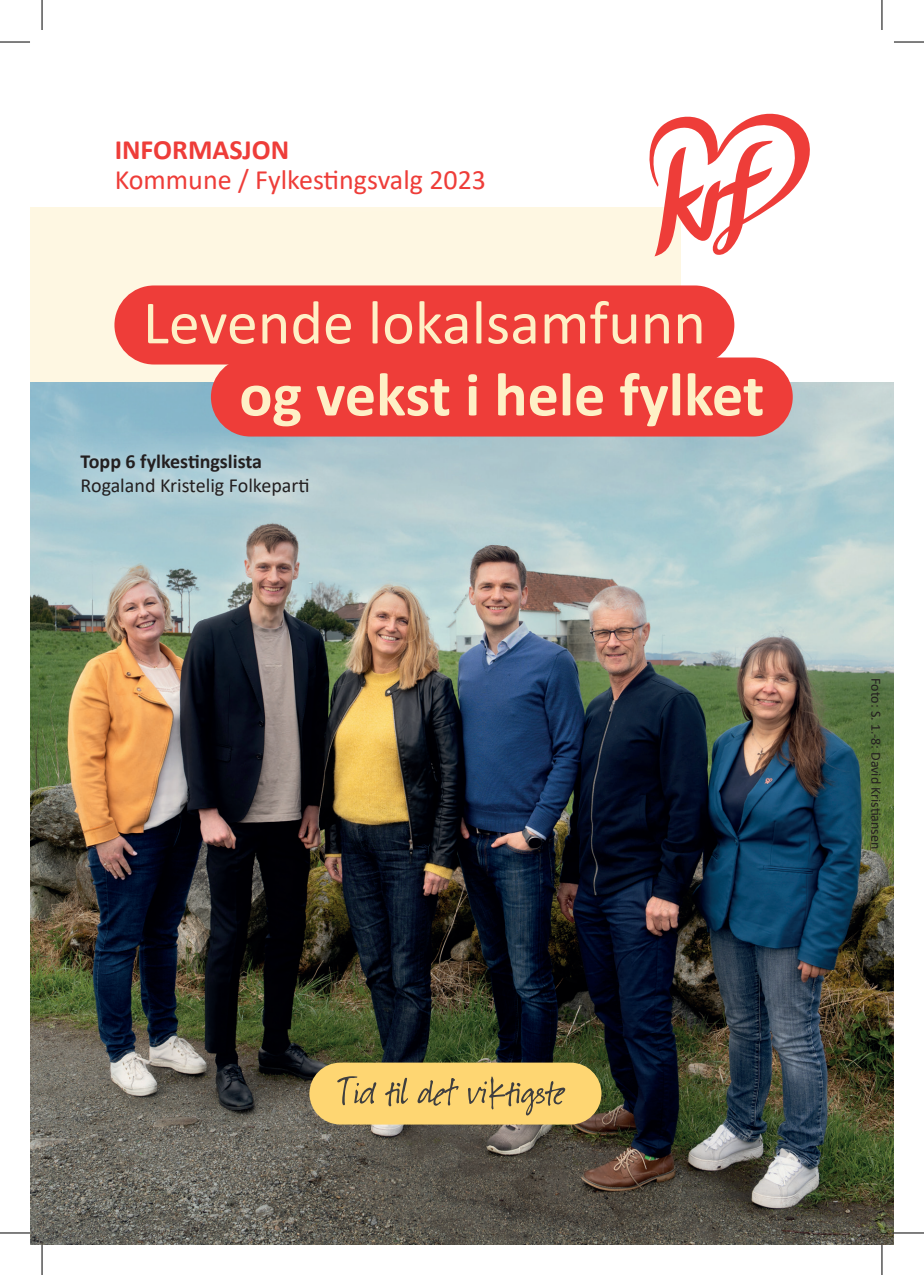
<style>
.page{position:relative;width:924px;height:1275px;background:#fff}
.page>*{position:absolute;margin:0;border:0;box-sizing:border-box;transform-origin:0 0}
.t1{font:62px "Calibri";color:#fef0c6}
.t2{font:700 62px "Calibri";color:#fef0c6}
.t3{font:28px "Calibri";color:#ee3d39}
.t4{font:700 28px "Calibri";color:#ee3d39}
.t5{font:20px "Calibri";color:#231f20}
.t6{font:700 20px "Calibri";color:#231f20}
.t7{font:14px "Calibri";color:#231f20}
</style>
<div class="page">
<div style="left:31px;top:207px;width:649px;height:905px;background:#fef7e2"></div>
<img style="left:31px;top:383px;width:861px;height:861px">
<svg style="left:649px;top:113px;width:161px;height:144px"></svg>
<div style="left:86px;top:111px;width:428px;height:113px;background:#fff"></div>
<svg style="left:52px;top:425px;width:285px;height:100px;background:#a8c8d2"></svg>
<div style="left:309px;top:1062px;width:292px;height:62px;background:#fed672;border-radius:31px"></div>
<svg style="left:337px;top:1076px;width:228px;height:39px"></svg>
<div style="left:114px;top:285px;width:620px;height:79px;background:#ee3d39;border-radius:40px"></div>
<div style="left:211px;top:357px;width:581px;height:79px;background:#ee3d39;border-radius:40px"></div>
<svg style="left:0;top:41px;width:30px;height:1px"></svg>
<svg style="left:894px;top:41px;width:29px;height:1px"></svg>
<svg style="left:0;top:1233px;width:30px;height:1px"></svg>
<svg style="left:893px;top:1230px;width:30px;height:5px"></svg>
<svg style="left:41px;top:0;width:1px;height:30px"></svg>
<svg style="left:41px;top:1245px;width:1px;height:30px"></svg>
<svg style="left:882px;top:0;width:1px;height:30px"></svg>
<svg style="left:882px;top:1245px;width:1px;height:30px"></svg>
<hr style="left:0;top:42px;width:30px;height:1px;background:#000">
<hr style="left:893px;top:42px;width:30px;height:1px;background:#000">
<hr style="left:0;top:1232px;width:30px;height:1px;background:#000">
<hr style="left:893px;top:1232px;width:30px;height:1px;background:#000">
<hr style="left:42px;top:0;width:1px;height:30px;background:#000">
<hr style="left:42px;top:1245px;width:1px;height:30px;background:#000">
<hr style="left:881px;top:0;width:1px;height:30px;background:#000">
<hr style="left:881px;top:1245px;width:1px;height:30px;background:#000">
<h2 class="t4" style="left:115px;top:130px;width:176px">INFORMASJON</h2>
<h2 class="t3" style="left:115px;top:161px;width:373px">Kommune / Fylkestingsvalg 2023</h2>
<h1 class="t1" style="left:143px;top:280px;width:564px">Levende lokalsamfunn</h1>
<h1 class="t2" style="left:239px;top:351px;width:526px">og vekst i hele fylket</h1>
<h3 class="t6" style="left:81px;top:447px;width:183px">Topp 6 fylkestingslista</h3>
<h3 class="t5" style="left:81px;top:472px;width:230px">Rogaland Kristelig Folkeparti</h3>
<p class="t7" style="left:885px;top:678px;width:173px;rotate:90deg">Foto: S. 1.-8: David Kristiansen</p>
</div>
